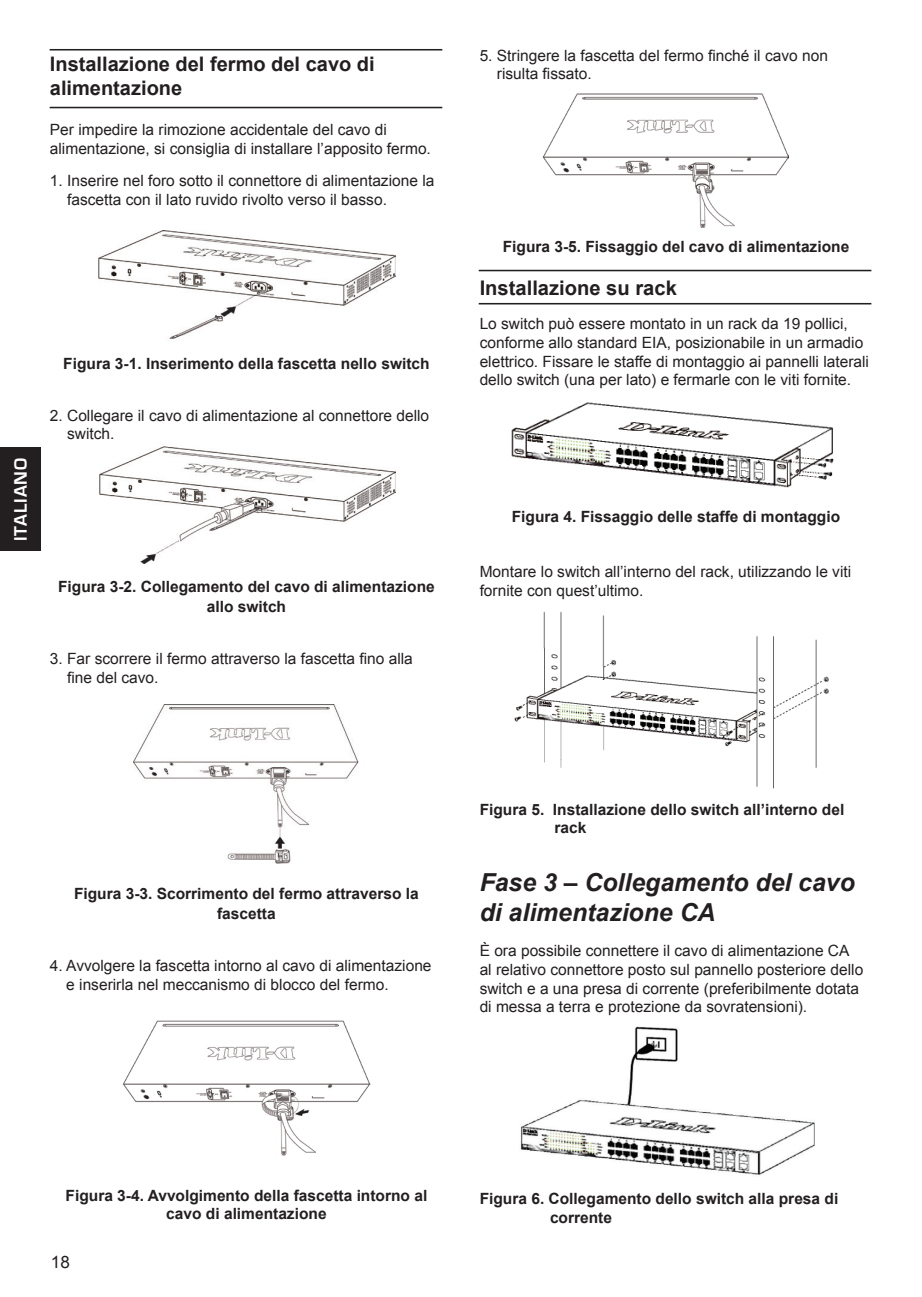
<style>
.page{position:relative;width:922px;height:1297px;background:#fff}
.page>*{position:absolute;margin:0;border:0;box-sizing:border-box;transform-origin:0 0}
.t1{font:italic 700 24.75px/29.8px "Arial";color:#231f20}
.t2{font:700 20.25px "Arial";color:#231f20}
.t3{font:700 20px/24px "Arial";color:#231f20}
.t4{font:700 18.5px "Eurostile";letter-spacing:.05em;color:#fff}
.t5{font:17px "Arial";color:#231f20}
.t6{font:15.5px/18.5px "Arial";color:#231f20}
.t7{font:700 15.5px/18.5px "Arial";color:#231f20;text-align:center}
</style>
<div class="page">
<div style="left:0;top:447px;width:41px;height:104px;background:#231f20"></div>
<img style="left:99px;top:230px;width:296px;height:109px">
<img style="left:99px;top:446px;width:296px;height:118px">
<img style="left:133px;top:705px;width:226px;height:159px">
<img style="left:123px;top:1020px;width:247px;height:136px">
<img style="left:542px;top:93px;width:246px;height:134px">
<img style="left:511px;top:402px;width:323px;height:86px">
<img style="left:514px;top:611px;width:315px;height:178px">
<img style="left:520px;top:1026px;width:295px;height:149px">
<hr style="left:478px;top:270px;width:393px;height:1px;background:#231f20">
<hr style="left:478px;top:303px;width:393px;height:1px;background:#231f20">
<hr style="left:50px;top:49px;width:392px;height:2px;background:#231f20">
<hr style="left:50px;top:107px;width:392px;height:1px;background:#231f20">
<p class="t3" style="left:50px;top:53px;width:326px">Installazione del fermo del cavo di alimentazione</p>
<p class="t6" style="left:50px;top:120px;width:382px">Per impedire la rimozione accidentale del cavo di alimentazione, si consiglia di installare l’apposito fermo.</p>
<p class="t6" style="left:67px;top:172px;width:368px;text-indent:-17px">1. Inserire nel foro sotto il connettore di alimentazione la fascetta con il lato ruvido rivolto verso il basso.</p>
<p class="t4" style="left:11px;top:541px;width:85px;rotate:-90deg">ITALIANO</p>
<p class="t7" style="left:63px;top:355px;width:368px">Figura 3-1. Inserimento della fascetta nello switch</p>
<p class="t6" style="left:67px;top:406px;width:363px;text-indent:-17px">2. Collegare il cavo di alimentazione al connettore dello switch.</p>
<p class="t7" style="left:58px;top:577px;width:378px;line-height:20px">Figura 3-2. Collegamento del cavo di alimentazione allo switch</p>
<p class="t6" style="left:67px;top:650px;width:347px;text-indent:-17px">3. Far scorrere il fermo attraverso la fascetta fino alla fine del cavo.</p>
<p class="t6" style="left:497px;top:46px;width:332px;text-indent:-17px">5. Stringere la fascetta del fermo finché il cavo non risulta fissato.</p>
<p class="t7" style="left:502px;top:238px;width:348px">Figura 3-5. Fissaggio del cavo di alimentazione</p>
<h2 class="t2" style="left:479px;top:275px;width:199px">Installazione su rack</h2>
<p class="t6" style="left:479px;top:315px;width:391px">Lo switch può essere montato in un rack da 19 pollici, conforme allo standard EIA, posizionabile in un armadio elettrico. Fissare le staffe di montaggio ai pannelli laterali dello switch (una per lato) e fermarle con le viti fornite.</p>
<p class="t7" style="left:511px;top:508px;width:330px">Figura 4. Fissaggio delle staffe di montaggio</p>
<p class="t6" style="left:479px;top:562px;width:373px">Montare lo switch all’interno del rack, utilizzando le viti fornite con quest’ultimo.</p>
<p class="t7" style="left:74px;top:884px;width:346px;line-height:20px">Figura 3-3. Scorrimento del fermo attraverso la fascetta</p>
<p class="t6" style="left:66px;top:957px;width:366px;text-indent:-16px">4. Avvolgere la fascetta intorno al cavo di alimentazione e inserirla nel meccanismo di blocco del fermo.</p>
<p class="t7" style="left:554px;top:801px;width:291px;text-align:left;text-indent:-75px">Figura 5. Installazione dello switch all’interno del rack</p>
<h1 class="t1" style="left:479px;top:868px;width:376px">Fase 3 – Collegamento del cavo di alimentazione CA</h1>
<p class="t6" style="left:479px;top:942px;width:385px">È ora possibile connettere il cavo di alimentazione CA al relativo connettore posto sul pannello posteriore dello switch e a una presa di corrente (preferibilmente dotata di messa a terra e protezione da sovratensioni).</p>
<p class="t7" style="left:66px;top:1186px;width:363px">Figura 3-4. Avvolgimento della fascetta intorno al cavo di alimentazione</p>
<p class="t5" style="left:51px;top:1251px;width:20px">18</p>
<p class="t7" style="left:550px;top:1190px;width:290px;text-align:left;text-indent:-70px">Figura 6. Collegamento dello switch alla presa di corrente</p>
</div>
